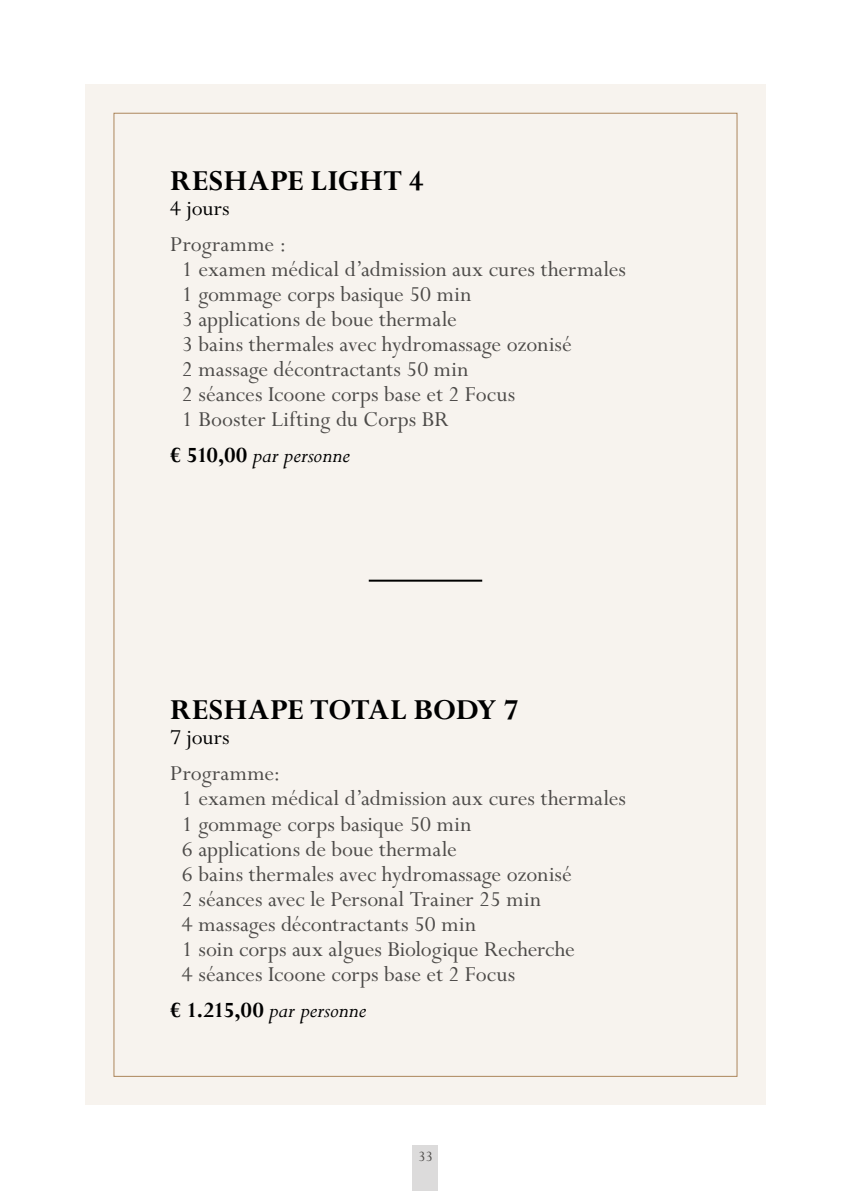
<style>
.page{position:relative;width:851px;height:1191px;background:#fff}
.page>*{position:absolute;margin:0;border:0;box-sizing:border-box;transform-origin:0 0}
.t1{font:700 32px "Perpetua Std";letter-spacing:-.005em;color:#000}
.t2{font:24px/25px "Perpetua Std";color:#4c4a48}
.t3{font:italic 24px "Perpetua Std";color:#000}
.t4{font:24px "Perpetua Std";letter-spacing:-.005em;color:#000}
.t5{font:16px "Perpetua Std";color:#4c4a48}
.s1{font-weight:700;font-style:normal}
</style>
<div class="page">
<div style="left:85px;top:84px;width:680px;height:1021px;background:#f7f3ee"></div>
<hr style="left:369px;top:579px;width:113px;height:2px;background:#000">
<div style="left:412px;top:1145px;width:26px;height:46px;background:#dcdbdb"></div>
<h1 class="t1" style="left:170px;top:163px;width:255px">RESHAPE LIGHT 4</h1>
<p class="t4" style="left:170px;top:195px;width:61px">4 jours</p>
<p class="t2" style="left:182px;top:232px;width:445px;text-indent:-12px">Programme :<br>1 examen médical d’admission aux cures thermales 1 gommage corps basique 50 min<br>3 applications de boue thermale<br>3 bains thermales avec hydromassage ozonisé<br>2 massage décontractants 50 min<br>2 séances Icoone corps base et 2 Focus<br>1 Booster Lifting du Corps BR</p>
<p class="t3" style="left:170px;top:443px;width:181px"><span class="s1">€ 510,00</span> par personne</p>
<h1 class="t1" style="left:170px;top:693px;width:350px">RESHAPE TOTAL BODY 7</h1>
<p class="t4" style="left:170px;top:724px;width:61px">7 jours</p>
<p class="t2" style="left:182px;top:762px;width:445px;text-indent:-12px">Programme:<br>1 examen médical d’admission aux cures thermales 1 gommage corps basique 50 min<br>6 applications de boue thermale<br>6 bains thermales avec hydromassage ozonisé<br>2 séances avec le Personal Trainer 25 min<br>4 massages décontractants 50 min<br>1 soin corps aux algues Biologique Recherche<br>4 séances Icoone corps base et 2 Focus</p>
<p class="t3" style="left:170px;top:998px;width:198px"><span class="s1">€ 1.215,00</span> par personne</p>
<p class="t5" style="left:418px;top:1148px;width:16px">33</p>
</div>
